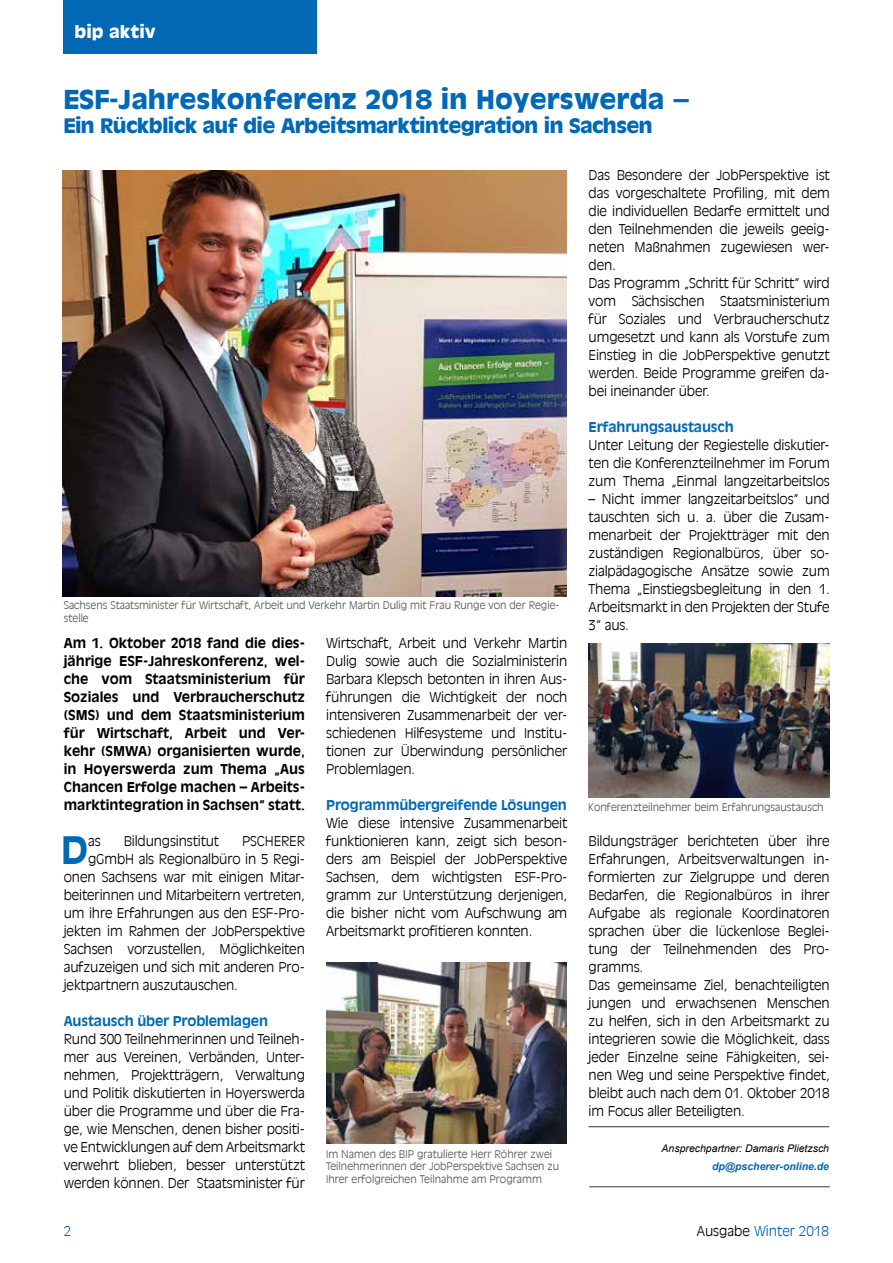
<style>
.page{position:relative;width:893px;height:1263px;background:#fff}
.page>*{position:absolute;margin:0;border:0;box-sizing:border-box;transform-origin:0 0}
.t1{font:700 37.8px "Antique Olive LT";color:#0068b4}
.t2{font:700 25.5px "Antique Olive";color:#0068b4}
.t3{font:700 19.5px "Antique Olive";letter-spacing:-.03em;color:#0068b4}
.t4{font:700 16.5px "Antique Olive";color:#fff}
.t5{font:300 13.5px/18px "Antique Olive LT";letter-spacing:-.01em;color:#000;text-align:justify}
.t6{font:700 13.5px/18px "Antique Olive LT";color:#000;text-align:justify}
.t7{font:700 13.5px "Antique Olive LT";letter-spacing:-.01em;color:#0068b4}
.t8{font:300 13.5px "Antique Olive LT";color:#0068b4}
.t9{font:300 10.5px/12.6px "Antique Olive LT";color:#565655}
.t10{font:italic 10.5px "Arial";color:#000}
.t11{font:italic 700 10.5px "Arial";color:#0068b4}
.s1{color:#000}
</style>
<div class="page">
<div style="left:64px;top:0;width:253px;height:53px;background:#0068b4"></div>
<hr style="left:588px;top:1126px;width:241px;height:1px;background:#333">
<hr style="left:589px;top:1186px;width:241px;height:1px;background:#333">
<img style="left:63px;top:170px;width:504px;height:427px">
<img style="left:326px;top:962px;width:241px;height:182px">
<img style="left:588px;top:643px;width:241px;height:154px">
<p class="t4" style="left:75px;top:21px;width:83px">bip aktiv</p>
<h2 class="t2" style="left:64px;top:83px;width:627px">ESF-Jahreskonferenz 2018 in Hoyerswerda –</h2>
<h3 class="t3" style="left:64px;top:112px;width:591px">Ein Rückblick auf die Arbeitsmarktintegration in Sachsen</h3>
<p class="t9" style="left:64px;top:599px;width:497px">Sachsens Staatsminister für Wirtschaft, Arbeit und Verkehr Martin Dulig mit Frau Runge von der Regie&shy;stelle</p>
<p class="t6" style="left:64px;top:634px;width:243px">Am 1. Oktober 2018 fand die dies&shy;jährige ESF-Jahreskonferenz, wel&shy;che vom Staatsministerium für Soziales und Verbraucherschutz (SMS) und dem Staatsministerium für Wirtschaft, Arbeit und Ver&shy;kehr (SMWA) organisierten wurde, in Hoyerswerda zum Thema „Aus Chancen Erfolge machen – Arbeits&shy;marktintegration in Sachsen“ statt.</p>
<h1 class="t1" style="left:61px;top:827px;width:29px">D</h1>
<p class="t5" style="left:88px;top:832px;width:14px">as</p>
<p class="t5" style="left:124px;top:832px;width:97px">Bildungsinstitut</p>
<p class="t5" style="left:242px;top:832px;width:64px">PSCHERER</p>
<p class="t5" style="left:88px;top:850px;width:218px">gGmbH als Regionalbüro in 5 Regi-</p>
<p class="t5" style="left:64px;top:868px;width:243px">onen Sachsens war mit einigen Mitar-</p>
<p class="t5" style="left:64px;top:886px;width:243px">beiterinnen und Mitarbeitern vertreten,</p>
<p class="t5" style="left:64px;top:904px;width:243px">um ihre Erfahrungen aus den ESF-Pro-</p>
<p class="t5" style="left:64px;top:922px;width:243px">jekten im Rahmen der JobPerspektive</p>
<p class="t5" style="left:64px;top:940px;width:243px">Sachsen vorzustellen, Möglichkeiten</p>
<p class="t5" style="left:64px;top:958px;width:243px">aufzuzeigen und sich mit anderen Pro-</p>
<p class="t5" style="left:64px;top:976px;width:176px">jektpartnern auszutauschen.</p>
<p class="t7" style="left:64px;top:1013px;width:206px">Austausch über Problemlagen</p>
<p class="t5" style="left:64px;top:1030px;width:243px">Rund 300 Teilnehmerinnen und Teilneh&shy;mer aus Vereinen, Verbänden, Unter&shy;nehmen, Projektträgern, Verwaltung und Politik diskutierten in Hoyerswerda über die Programme und über die Fra&shy;ge, wie Menschen, denen bisher positi&shy;ve Entwicklungen auf dem Arbeitsmarkt verwehrt blieben, besser unterstützt werden können. Der Staatsminister für</p>
<p class="t5" style="left:326px;top:634px;width:243px">Wirtschaft, Arbeit und Verkehr Martin Dulig sowie auch die Sozialministerin Barbara Klepsch betonten in ihren Aus&shy;führungen die Wichtigkeit der noch intensiveren Zusammenarbeit der ver&shy;schiedenen Hilfesysteme und Institu&shy;tionen zur Überwindung persönlicher Problemlagen.</p>
<p class="t7" style="left:326px;top:797px;width:242px">Programmübergreifende Lösungen</p>
<p class="t5" style="left:326px;top:814px;width:243px">Wie diese intensive Zusammenarbeit funktionieren kann, zeigt sich beson&shy;ders am Beispiel der JobPerspektive Sachsen, dem wichtigsten ESF-Pro&shy;gramm zur Unterstützung derjenigen, die bisher nicht vom Aufschwung am Arbeitsmarkt profitieren konnten.</p>
<p class="t9" style="left:326px;top:1147px;width:235px">Im Namen des BIP gratulierte Herr Röhrer zwei<br>Teilnehmerinnen der JobPerspektive Sachsen zu<br>Ihrer erfolgreichen Teilnahme am Programm</p>
<p class="t5" style="left:589px;top:166px;width:243px;text-align:left">Das Besondere der JobPerspektive ist das vorgeschaltete Profiling, mit dem die individuellen Bedarfe ermittelt und den Teilnehmenden die jeweils geeig&shy;neten Maßnahmen zugewiesen wer&shy;den.<br>Das Programm „Schritt für Schritt“ wird vom Sächsischen Staatsministerium für Soziales und Verbraucherschutz umgesetzt und kann als Vorstufe zum Einstieg in die JobPerspektive genutzt werden. Beide Programme greifen da&shy;bei ineinander über.</p>
<p class="t7" style="left:589px;top:419px;width:147px">Erfahrungsaustausch</p>
<p class="t5" style="left:589px;top:436px;width:243px">Unter Leitung der Regiestelle diskutier&shy;ten die Konferenzteilnehmer im Forum zum Thema „Einmal langzeitarbeitslos</p>
<p class="t5" style="left:589px;top:490px;width:243px">– Nicht immer langzeitarbeitslos“ und tauschten sich u. a. über die Zusam&shy;menarbeit der Projektträger mit den zuständigen Regionalbüros, über so&shy;zialpädagogische Ansätze sowie zum Thema „Einstiegsbegleitung in den 1.<br>Arbeitsmarkt in den Projekten der Stufe 3“ aus.</p>
<p class="t9" style="left:588px;top:801px;width:237px">Konferenzteilnehmer beim Erfahrungsaustausch</p>
<p class="t5" style="left:589px;top:832px;width:243px;text-align:left">Bildungsträger berichteten über ihre Erfahrungen, Arbeitsverwaltungen in&shy;formierten zur Zielgruppe und deren Bedarfen, die Regionalbüros in ihrer Aufgabe als regionale Koordinatoren sprachen über die lückenlose Beglei&shy;tung der Teilnehmenden des Pro&shy;gramms.<br>Das gemeinsame Ziel, benachteiligten jungen und erwachsenen Menschen zu helfen, sich in den Arbeitsmarkt zu integrieren sowie die Möglichkeit, dass jeder Einzelne seine Fähigkeiten, sei&shy;nen Weg und seine Perspektive findet, bleibt auch nach dem 01. Oktober 2018 im Focus aller Beteiligten.</p>
<p class="t10" style="left:662px;top:1142px;width:169px">Ansprechpartner: Damaris Plietzsch</p>
<p class="t11" style="left:712px;top:1159px;width:119px">dp@pscherer-online.de</p>
<p class="t8" style="left:64px;top:1223px;width:9px">2</p>
<p class="t8" style="left:697px;top:1223px;width:134px"><span class="s1">Ausgabe</span> Winter 2018</p>
</div>
